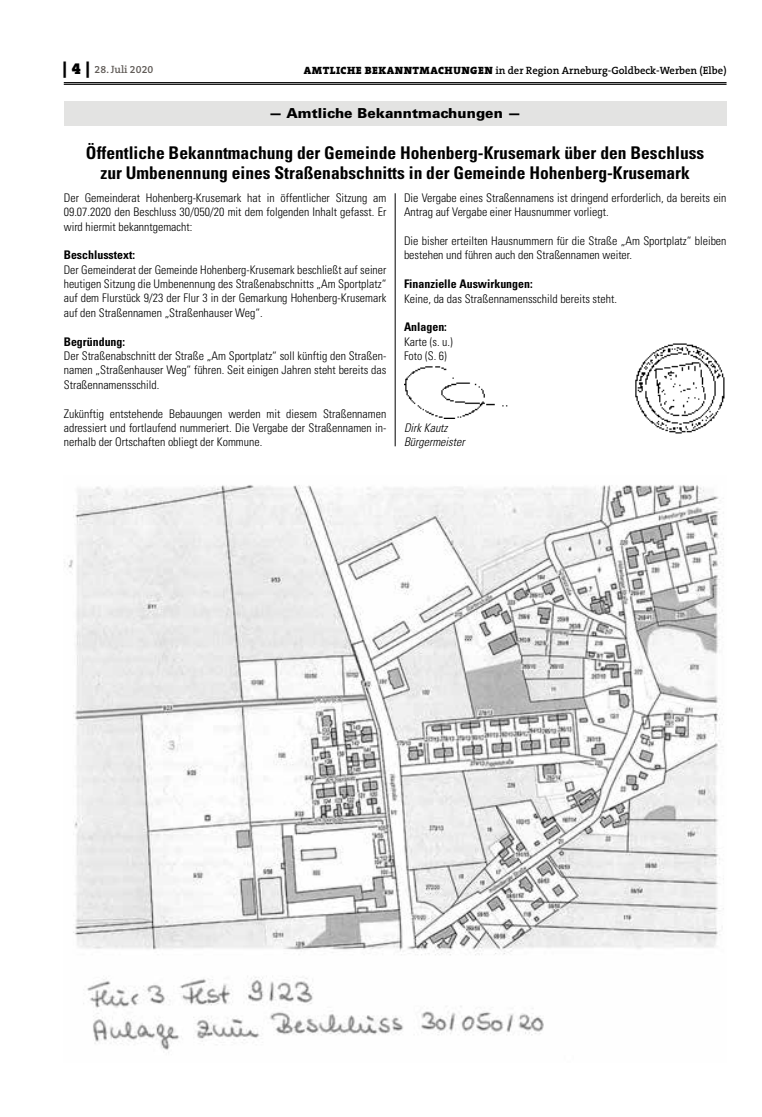
<style>
.page{position:relative;width:762px;height:1117px;background:#fff}
.page>*{position:absolute;margin:0;border:0;box-sizing:border-box;transform-origin:0 0}
.t1{font:700 condensed 17.5px/20px "Univers";color:#000;text-align:center}
.t2{font:900 13.75px "Univers";letter-spacing:.005em;color:#000}
.t3{font:300 condensed 11.88px/14.4px "Univers";color:#000;text-align:justify}
.t4{font:700 condensed 11.88px "Univers";color:#000}
.t5{font:italic 300 condensed 11.88px/14.4px "Univers";color:#000}
.t6{font:600 10.62px "The Serif B W6";color:#000}
.t7{font:600 10.62px "The Serif B W6";color:#615c58}
.s1{font-family:"The Serif B W9";font-weight:900;font-size:16.25px;color:#000}
.s2{font-family:"The Serif B W9";font-weight:900}
</style>
<div class="page">
<hr style="left:64px;top:82px;width:662px;height:1px;background:#000">
<hr style="left:64px;top:84px;width:662px;height:1px;background:#000">
<div style="left:64px;top:101px;width:662px;height:25px;background:#e3e3e2"></div>
<img style="left:635px;top:343px;width:90px;height:91px">
<img style="left:404px;top:366px;width:104px;height:52px">
<hr style="left:395px;top:193px;width:1px;height:253px;background:#000">
<img style="left:64px;top:485px;width:660px;height:568px">
<p class="t7" style="left:63px;top:63px;width:92px"><span class="s1">| 4 |</span> 28. Juli 2020</p>
<p class="t6" style="left:304px;top:63px;width:424px"><span class="s2">AMTLICHE BEKANNTMACHUNGEN</span> in der Region Arneburg-Goldbeck-Werben (Elbe)</p>
<p class="t2" style="left:269px;top:104px;width:254px">— Amtliche Bekanntmachungen —</p>
<h1 class="t1" style="left:86px;top:142px;width:620px">Öffentliche Bekanntmachung der Gemeinde Hohenberg-Krusemark über den Beschluss zur Umbenennung eines Straßenabschnitts in der Gemeinde Hohenberg-Krusemark</h1>
<p class="t3" style="left:64px;top:190px;width:324px">Der Gemeinderat Hohenberg-Krusemark hat in öffentlicher Sitzung am 09.07.2020 den Beschluss 30/050/20 mit dem folgenden Inhalt gefasst. Er wird hiermit bekanntgemacht:</p>
<p class="t4" style="left:64px;top:248px;width:73px">Beschlusstext:</p>
<p class="t3" style="left:64px;top:262px;width:324px">Der Gemeinderat der Gemeinde Hohenberg-Krusemark beschließt auf seiner heutigen Sitzung die Umbenennung des Straßenabschnitts „Am Sportplatz“ auf dem Flurstück 9/23 der Flur 3 in der Gemarkung Hohenberg-Krusemark auf den Straßennamen „Straßenhauser Weg“.</p>
<p class="t4" style="left:64px;top:334px;width:63px">Begründung:</p>
<p class="t3" style="left:64px;top:348px;width:324px">Der Straßenabschnitt der Straße „Am Sportplatz“ soll künftig den Straßen&shy;namen „Straßenhauser Weg“ führen. Seit einigen Jahren steht bereits das Straßennamensschild.</p>
<p class="t3" style="left:64px;top:406px;width:324px">Zukünftig entstehende Bebauungen werden mit diesem Straßennamen adressiert und fortlaufend nummeriert. Die Vergabe der Straßennamen in&shy;nerhalb der Ortschaften obliegt der Kommune.</p>
<p class="t3" style="left:404px;top:190px;width:324px">Die Vergabe eines Straßennamens ist dringend erforderlich, da bereits ein<br>Antrag auf Vergabe einer Hausnummer vorliegt.</p>
<p class="t3" style="left:404px;top:233px;width:324px">Die bisher erteilten Hausnummern für die Straße „Am Sportplatz“ bleiben bestehen und führen auch den Straßennamen weiter.</p>
<p class="t4" style="left:404px;top:276px;width:130px">Finanzielle Auswirkungen:</p>
<p class="t3" style="left:404px;top:291px;width:214px">Keine, da das Straßennamensschild bereits steht.</p>
<p class="t4" style="left:404px;top:320px;width:44px">Anlagen:</p>
<p class="t3" style="left:404px;top:334px;width:50px">Karte (s. u.)<br>Foto (S. 6)</p>
<p class="t5" style="left:404px;top:420px;width:62px">Dirk Kautz<br>Bürgermeister</p>
</div>
